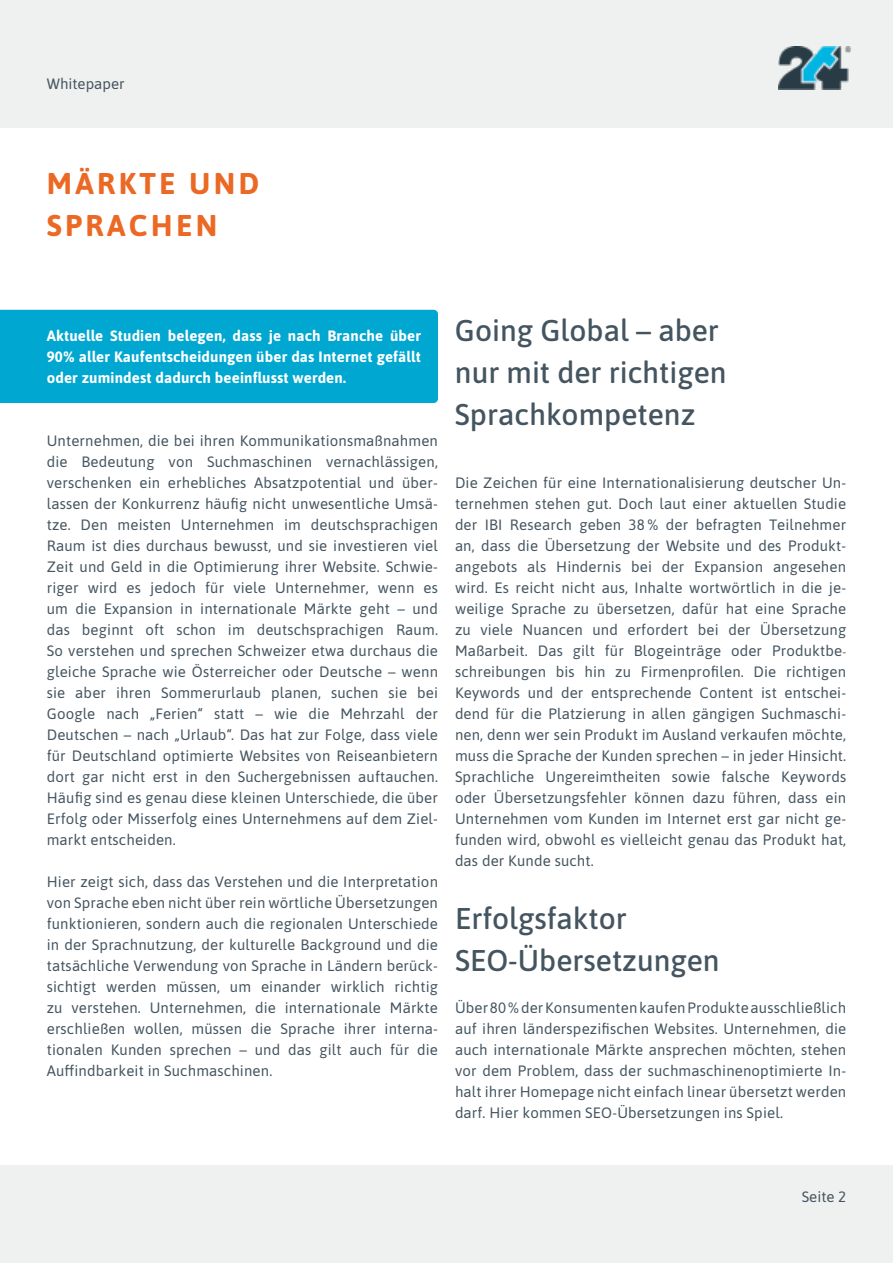
<style>
.page{position:relative;width:893px;height:1263px;background:#fff}
.page>*{position:absolute;margin:0;border:0;box-sizing:border-box;transform-origin:0 0}
.t1{font:500 30px/42px "Asap";color:#455560}
.t2{font:700 30px/42px "Asap";letter-spacing:.11em;color:#eb6924}
.t3{font:15px/21px "Asap";letter-spacing:.01em;color:#455560;text-align:justify}
.t4{font:700 15px/21px "Asap";letter-spacing:.01em;color:#fff;text-align:justify}
</style>
<div class="page">
<div style="left:0;top:0;width:893px;height:128px;background:#eff0f0"></div>
<div style="left:0;top:1165px;width:893px;height:98px;background:#eff0f0"></div>
<img style="left:778px;top:47px;width:73px;height:42px">
<div style="left:0;top:310px;width:438px;height:93px;background:#00a7d1"></div>
<p class="t3" style="left:47px;top:72px;width:79px">Whitepaper</p>
<h1 class="t2" style="left:47px;top:161px;width:214px">MÄRKTE UND<br>SPRACHEN</h1>
<p class="t4" style="left:47px;top:324px;width:376px">Aktuelle Studien belegen, dass je nach Branche über 90% aller Kaufentscheidungen über das Internet gefällt oder zumindest dadurch beeinflusst werden.</p>
<p class="t3" style="left:47px;top:429px;width:393px">Unternehmen, die bei ihren Kommunikationsmaßnahmen die Bedeutung von Suchmaschinen vernachlässigen, verschenken ein erhebliches Absatzpotential und über&shy;lassen der Konkurrenz häufig nicht unwesentliche Umsä&shy;tze. Den meisten Unternehmen im deutschsprachigen Raum ist dies durchaus bewusst, und sie investieren viel Zeit und Geld in die Optimierung ihrer Website. Schwie&shy;riger wird es jedoch für viele Unternehmer, wenn es um die Expansion in internationale Märkte geht – und das beginnt oft schon im deutschsprachigen Raum.<br>So verstehen und sprechen Schweizer etwa durchaus die gleiche Sprache wie Österreicher oder Deutsche – wenn sie aber ihren Sommerurlaub planen, suchen sie bei Google nach „Ferien“ statt – wie die Mehrzahl der Deutschen – nach „Urlaub“. Das hat zur Folge, dass viele für Deutschland optimierte Websites von Reiseanbietern dort gar nicht erst in den Suchergebnissen auftauchen.<br>Häufig sind es genau diese kleinen Unterschiede, die über Erfolg oder Misserfolg eines Unternehmens auf dem Ziel&shy;markt entscheiden.</p>
<p class="t3" style="left:47px;top:870px;width:393px">Hier zeigt sich, dass das Verstehen und die Interpretation von Sprache eben nicht über rein wörtliche Übersetzungen funktionieren, sondern auch die regionalen Unterschiede in der Sprachnutzung, der kulturelle Background und die tatsächliche Verwendung von Sprache in Ländern berück&shy;sichtigt werden müssen, um einander wirklich richtig zu verstehen. Unternehmen, die internationale Märkte erschließen wollen, müssen die Sprache ihrer interna&shy;tionalen Kunden sprechen – und das gilt auch für die Auffindbarkeit in Suchmaschinen.</p>
<h1 class="t1" style="left:455px;top:308px;width:273px">Going Global – aber nur mit der richtigen<br>Sprachkompetenz</h1>
<p class="t3" style="left:455px;top:471px;width:393px">Die Zeichen für eine Internationalisierung deutscher Un&shy;ternehmen stehen gut. Doch laut einer aktuellen Studie der IBI Research geben 38% der befragten Teilnehmer an, dass die Übersetzung der Website und des Produkt&shy;angebots als Hindernis bei der Expansion angesehen wird. Es reicht nicht aus, Inhalte wortwörtlich in die je&shy;weilige Sprache zu übersetzen, dafür hat eine Sprache zu viele Nuancen und erfordert bei der Übersetzung Maßarbeit. Das gilt für Blogeinträge oder Produktbe&shy;schreibungen bis hin zu Firmenprofilen. Die richtigen Keywords und der entsprechende Content ist entschei&shy;dend für die Platzierung in allen gängigen Suchmaschi&shy;nen, denn wer sein Produkt im Ausland verkaufen möchte, muss die Sprache der Kunden sprechen – in jeder Hinsicht.<br>Sprachliche Ungereimtheiten sowie falsche Keywords oder Übersetzungsfehler können dazu führen, dass ein Unternehmen vom Kunden im Internet erst gar nicht ge&shy;funden wird, obwohl es vielleicht genau das Produkt hat, das der Kunde sucht.</p>
<h1 class="t1" style="left:455px;top:896px;width:266px">Erfolgsfaktor<br>SEO-Übersetzungen</h1>
<p class="t3" style="left:455px;top:996px;width:393px">Über 80 % der Konsumenten kaufen Produkte ausschließlich auf ihren länderspezifischen Websites. Unternehmen, die auch internationale Märkte ansprechen möchten, stehen vor dem Problem, dass der suchmaschinenoptimierte In&shy;halt ihrer Homepage nicht einfach linear übersetzt werden darf. Hier kommen SEO-Übersetzungen ins Spiel.</p>
<p class="t3" style="left:802px;top:1185px;width:46px">Seite 2</p>
</div>
